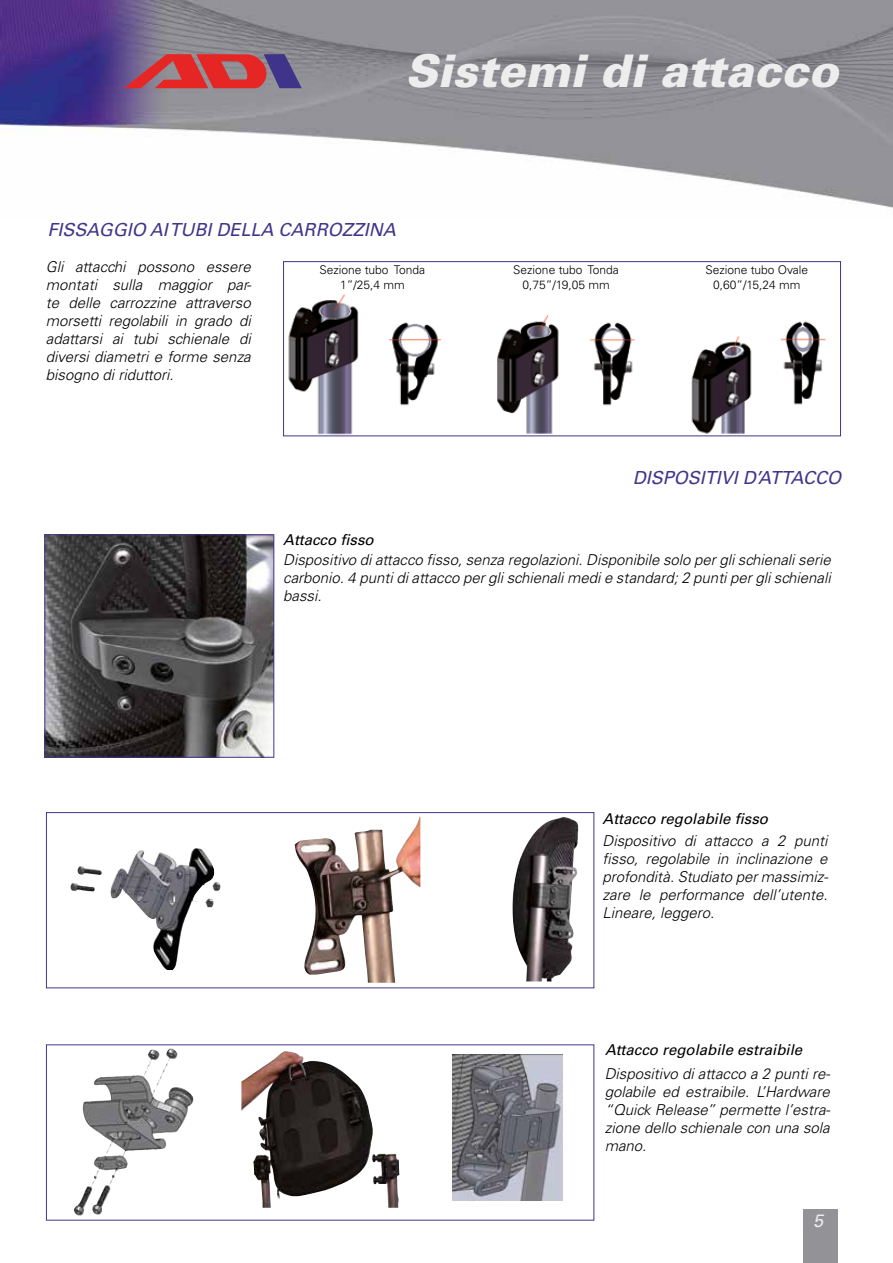
<style>
.page{position:relative;width:893px;height:1263px;background:#fff}
.page>*{position:absolute;margin:0;border:0;box-sizing:border-box;transform-origin:0 0}
.t1{font:italic 900 45px "Univers LT Std";color:#ededed}
.t2{font:italic 18px "Univers LT Std";color:#43358b}
.t3{font:italic 18px "Univers LT Std";color:#ededed}
.t4{font:italic 300 15px/18px "Univers LT Std";color:#000;text-align:justify}
.t5{font:italic 15px "Univers LT Std";color:#000}
.t6{font:300 12px/14.4px "Univers LT Std";color:#000;text-align:center}
</style>
<div class="page">
<div style="left:803px;top:1209px;width:34px;height:54px;background:#939397"></div>
<img style="left:0;top:0;width:893px;height:208px">
<svg style="left:124px;top:54px;width:178px;height:34px;background:#ad495a"></svg>
<img style="left:288px;top:294px;width:538px;height:140px">
<div style="left:283px;top:261px;width:558px;height:175px;border:1px solid #43358b"></div>
<img style="left:512px;top:817px;width:67px;height:164px">
<img style="left:70px;top:848px;width:151px;height:122px">
<img style="left:295px;top:816px;width:125px;height:167px">
<img style="left:83px;top:1048px;width:111px;height:124px">
<img style="left:452px;top:1055px;width:111px;height:146px">
<img style="left:241px;top:1051px;width:158px;height:157px">
<div style="left:46px;top:812px;width:548px;height:176px;border:1px solid #43358b"></div>
<img style="left:47px;top:536px;width:225px;height:219px">
<div style="left:45px;top:534px;width:229px;height:223px;border:1px solid #43358b"></div>
<h1 class="t1" style="left:405px;top:42px;width:435px">Sistemi di attacco</h1>
<p class="t2" style="left:47px;top:219px;width:350px">fissaggio ai tubi della carrozzina</p>
<p class="t4" style="left:46px;top:258px;width:207px">Gli attacchi possono essere montati sulla maggior par&shy;te delle carrozzine attraverso morsetti regolabili in grado di adattarsi ai tubi schienale di diversi diametri e forme senza bisogno di riduttori.</p>
<p class="t6" style="left:320px;top:263px;width:107px">Sezione tubo Tonda<br>1”/25,4 mm</p>
<p class="t6" style="left:513px;top:263px;width:107px">Sezione tubo Tonda<br>0,75”/19,05 mm</p>
<p class="t6" style="left:705px;top:263px;width:104px">Sezione tubo Ovale<br>0,60”/15,24 mm</p>
<p class="t5" style="left:283px;top:531px;width:92px">Attacco fisso</p>
<p class="t2" style="left:633px;top:467px;width:210px">dispositivi d’attacco</p>
<p class="t4" style="left:283px;top:551px;width:549px">Dispositivo di attacco fisso, senza regolazioni. Disponibile solo per gli schienali serie carbonio. 4 punti di attacco per gli schienali medi e standard; 2 punti per gli schienali bassi.</p>
<p class="t5" style="left:603px;top:810px;width:167px">Attacco regolabile fisso</p>
<p class="t4" style="left:603px;top:831px;width:227px">Dispositivo di attacco a 2 punti fisso, regolabile in inclinazione e profondità. Studiato per massimiz&shy;zare le performance dell’utente.<br>Lineare, leggero.</p>
<p class="t5" style="left:605px;top:1041px;width:199px">Attacco regolabile estraibile</p>
<p class="t4" style="left:605px;top:1065px;width:227px">Dispositivo di attacco a 2 punti re&shy;golabile ed estraibile. L’Hardware “Quick Release” permette l’estra&shy;zione dello schienale con una sola mano.</p>
<p class="t3" style="left:813px;top:1209px;width:12px">5</p>
</div>
